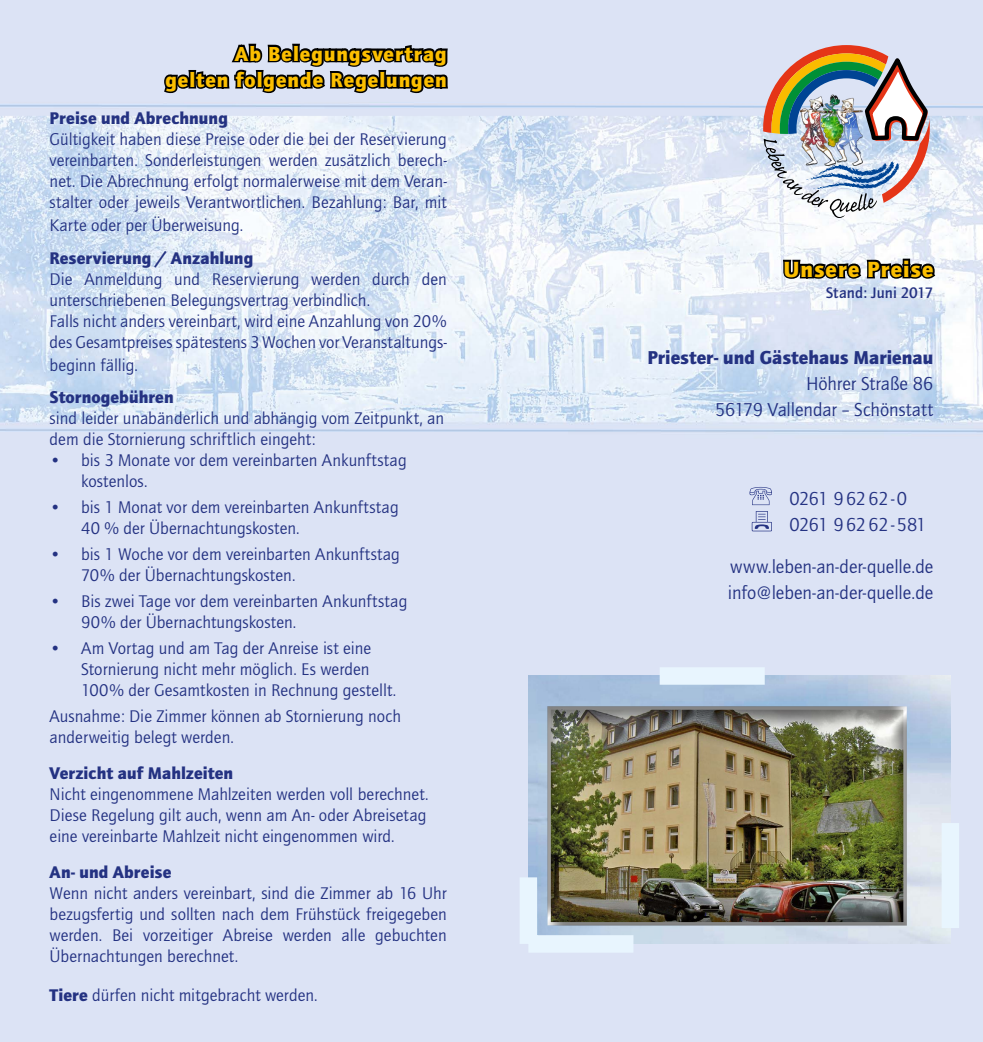
<style>
.page{position:relative;width:983px;height:1042px;background:#fff}
.page>*{position:absolute;margin:0;border:0;box-sizing:border-box;transform-origin:0 0}
.Titel{font:900 22.75px "Quay Itc T";letter-spacing:.05em;color:#fcbf00}
.Überschrift{font:900 21px/26.2px "Quay Itc T";letter-spacing:.05em;color:#fcbf00;text-align:right}
.Adresse{font:19.25px/26.2px "Quay Itc T";letter-spacing:-.005em;color:#243282}
.Preisstand{font:19.25px/26.2px "Quay Itc T";letter-spacing:-.005em;color:#243282;text-align:right}
.Fließtext{font:17.5px/21px "Quay Itc T";color:#243282}
.Zwischenüberschrift{font:900 17.5px "Quay Itc T";letter-spacing:.005em;color:#243282}
.Preisstand-2{font:700 15.75px "Quay Itc T";color:#243282}
.s1{font-weight:900}
</style>
<div class="page">
<img style="left:0;top:0;width:982px;height:1042px">
<img style="left:762px;top:45px;width:167px;height:173px">
<img style="left:538px;top:686px;width:401px;height:247px">
<div style="left:519px;top:667px;width:439px;height:285px;border:18px dashed #e8f5fe"></div>
<svg style="left:780px;top:257px;width:157px;height:24px"></svg>
<svg style="left:749px;top:487px;width:22px;height:18px"></svg>
<svg style="left:751px;top:511px;width:20px;height:20px"></svg>
<div style="left:543px;top:705px;width:364px;height:223px;background:#000;opacity:.5"></div>
<svg style="left:162px;top:33px;width:288px;height:62px"></svg>
<p class="Überschrift" style="left:165px;top:40px;width:283px">Ab Belegungsvertrag<br>gelten folgende Regelungen</p>
<p class="Zwischenüberschrift" style="left:50px;top:108px;width:180px">Preise und Abrechnung</p>
<p class="Fließtext" style="left:50px;top:129px;width:398px;text-align:justify">Gültigkeit haben diese Preise oder die bei der Reservierung vereinbarten. Sonderleistungen werden zusätzlich berech&shy;net. Die Abrechnung erfolgt normalerweise mit dem Veran&shy;stalter oder jeweils Verantwortlichen. Bezahlung: Bar, mit</p>
<p class="Fließtext" style="left:50px;top:215px;width:195px">Karte oder per Überweisung.</p>
<p class="Zwischenüberschrift" style="left:50px;top:248px;width:205px">Reservierung / Anzahlung</p>
<p class="Fließtext" style="left:50px;top:268px;width:398px">Die Anmeldung und Reservierung werden durch den unterschriebenen Belegungsvertrag verbindlich.</p>
<p class="Fließtext" style="left:50px;top:310px;width:398px">Falls nicht anders vereinbart, wird eine Anzahlung von 20% des Gesamtpreises spätestens 3 Wochen vor Veranstaltungs-</p>
<p class="Fließtext" style="left:50px;top:354px;width:90px">beginn fällig.</p>
<p class="Zwischenüberschrift" style="left:50px;top:387px;width:125px">Stornogebühren</p>
<p class="Fließtext" style="left:50px;top:408px;width:396px">sind leider unabänderlich und abhängig vom Zeitpunkt, an dem die Stornierung schriftlich eingeht:</p>
<p class="Fließtext" style="left:81px;top:450px;width:327px;text-indent:-32px">• bis 3 Monate vor dem vereinbarten Ankunftstag kostenlos.</p>
<p class="Fließtext" style="left:81px;top:497px;width:319px;text-indent:-32px">• bis 1 Monat vor dem vereinbarten Ankunftstag<br>40 % der Übernachtungskosten.</p>
<p class="Fließtext" style="left:81px;top:544px;width:320px;text-indent:-32px">• bis 1 Woche vor dem vereinbarten Ankunftstag<br>70% der Übernachtungskosten.</p>
<p class="Fließtext" style="left:81px;top:591px;width:327px;text-indent:-32px">• Bis zwei Tage vor dem vereinbarten Ankunftstag<br>90% der Übernachtungskosten.</p>
<p class="Fließtext" style="left:81px;top:638px;width:316px;text-indent:-32px">• Am Vortag und am Tag der Anreise ist eine<br>Stornierung nicht mehr möglich. Es werden<br>100% der Gesamtkosten in Rechnung gestellt.</p>
<p class="Fließtext" style="left:50px;top:705px;width:353px">Ausnahme: Die Zimmer können ab Stornierung noch anderweitig belegt werden.</p>
<p class="Zwischenüberschrift" style="left:50px;top:763px;width:185px">Verzicht auf Mahlzeiten</p>
<p class="Fließtext" style="left:50px;top:783px;width:380px">Nicht eingenommene Mahlzeiten werden voll berechnet.<br>Diese Regelung gilt auch, wenn am An- oder Abreisetag eine vereinbarte Mahlzeit nicht eingenommen wird.</p>
<p class="Zwischenüberschrift" style="left:50px;top:862px;width:123px">An- und Abreise</p>
<p class="Fließtext" style="left:50px;top:882px;width:398px;text-align:justify">Wenn nicht anders vereinbart, sind die Zimmer ab 16 Uhr bezugsfertig und sollten nach dem Frühstück freigegeben werden. Bei vorzeitiger Abreise werden alle gebuchten Übernachtungen berechnet.</p>
<p class="Fließtext" style="left:50px;top:985px;width:269px"><span class="s1">Tiere</span> dürfen nicht mitgebracht werden.</p>
<p class="Titel" style="left:783px;top:256px;width:151px">Unsere Preise</p>
<p class="Preisstand-2" style="left:825px;top:283px;width:109px">Stand: Juni 2017</p>
<p class="Preisstand" style="left:647px;top:344px;width:287px"><span class="s1">Priester- und Gästehaus Marienau<br></span>Höhrer Straße 86<br>56179 Vallendar – Schönstatt</p>
<p class="Adresse" style="left:789px;top:485px;width:119px">0261 96262-0</p>
<p class="Adresse" style="left:789px;top:511px;width:138px">0261 96262-581</p>
<p class="Adresse" style="left:727px;top:553px;width:207px">www.leben-an-der-quelle.de info@leben-an-der-quelle.de</p>
</div>
